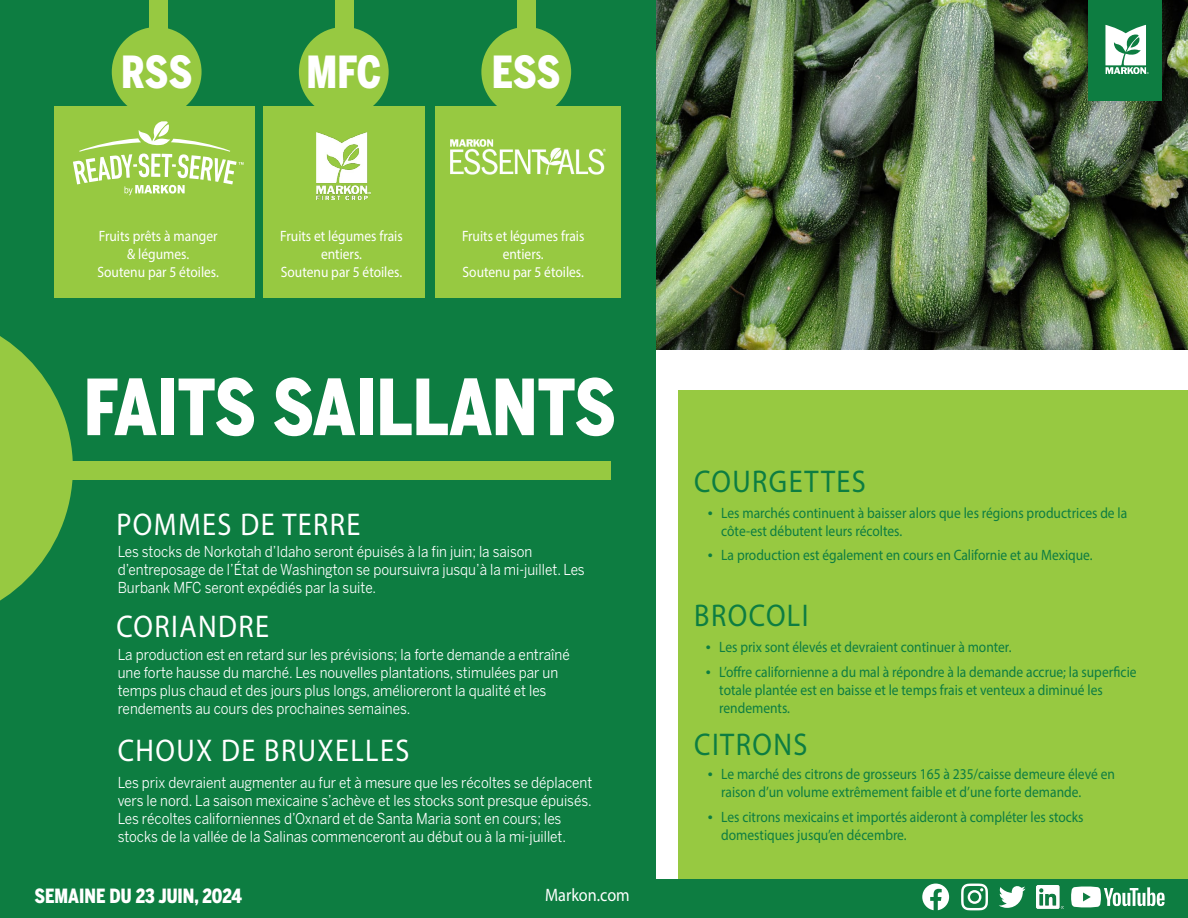
<style>
.page{position:relative;width:1188px;height:918px;background:#fff}
.page>*{position:absolute;margin:0;border:0;box-sizing:border-box;transform-origin:0 0}
.t1{font:900 76.5px "Benton Sans Cond";color:#fff;scale:.9 1}
.t2{font:900 43.95px "Benton Sans Cond";letter-spacing:-.01em;color:#fff;scale:.9 1}
.t3{font:31.5px "Myriad Pro";letter-spacing:.05em;color:#fff;scale:.9 1}
.t4{font:31.5px "Myriad Pro";letter-spacing:.05em;color:#0d7d41;scale:.9 1}
.t5{font:900 19.5px "Benton Sans Cond";color:#fff;scale:.9 1}
.t6{font:18px "Myriad Pro";color:#fff;scale:.9 1}
.t7{font:15px/18px "Benton Sans";color:#fff;scale:.9 1}
.t8{font:15px/18px "Myriad Pro";color:#0d7d41;scale:.9 1}
.t9{font:15px/18px "Myriad Pro";color:#fff;text-align:center;scale:.9 1}
.s1{font-size:18px}
</style>
<div class="page">
<img style="left:655px;top:0;width:533px;height:349px">
<div style="left:0;top:0;width:655px;height:918px;background:#0d7d41"></div>
<div style="left:1089px;top:0;width:73px;height:100px;background:#0d7d41"></div>
<svg style="left:0;top:336px;width:73px;height:265px"></svg>
<div style="left:0;top:461px;width:610px;height:18px;background:#97c941"></div>
<div style="left:678px;top:390px;width:510px;height:528px;background:#97c941"></div>
<div style="left:0;top:879px;width:1188px;height:39px;background:#0d7d41"></div>
<svg style="left:922px;top:884px;width:27px;height:26px"></svg>
<svg style="left:961px;top:884px;width:27px;height:26px"></svg>
<svg style="left:999px;top:886px;width:27px;height:22px"></svg>
<img style="left:1036px;top:886px;width:27px;height:22px">
<svg style="left:1071px;top:887px;width:94px;height:20px"></svg>
<svg style="left:1105px;top:25px;width:44px;height:48px"></svg>
<div style="left:149px;top:0;width:18px;height:39px;background:#97c941"></div>
<div style="left:335px;top:0;width:18px;height:39px;background:#97c941"></div>
<div style="left:517px;top:0;width:18px;height:39px;background:#97c941"></div>
<div style="left:112px;top:27px;width:90px;height:90px;background:#97c941;border-radius:50%"></div>
<div style="left:299px;top:27px;width:90px;height:90px;background:#97c941;border-radius:50%"></div>
<div style="left:481px;top:27px;width:90px;height:90px;background:#97c941;border-radius:50%"></div>
<div style="left:54px;top:106px;width:201px;height:191px;background:#97c941"></div>
<div style="left:263px;top:106px;width:162px;height:191px;background:#97c941"></div>
<div style="left:435px;top:106px;width:186px;height:191px;background:#97c941"></div>
<svg style="left:73px;top:121px;width:171px;height:74px"></svg>
<img style="left:317px;top:132px;width:54px;height:68px">
<img style="left:450px;top:140px;width:155px;height:35px">
<h2 class="t2" style="left:121px;top:46px;width:81px">RSS</h2>
<h2 class="t2" style="left:307px;top:46px;width:84px">MFC</h2>
<h2 class="t2" style="left:492px;top:46px;width:78px">ESS</h2>
<p class="t9" style="left:97px;top:227px;width:136px">Fruits prêts à manger &amp; légumes.<br>Soutenu par 5 étoiles.</p>
<p class="t9" style="left:280px;top:227px;width:138px">Fruits et légumes frais entiers.<br>Soutenu par 5 étoiles.</p>
<p class="t9" style="left:462px;top:227px;width:138px">Fruits et légumes frais entiers.<br>Soutenu par 5 étoiles.</p>
<h1 class="t1" style="left:84px;top:362px;width:593px">FAITS SAILLANTS</h1>
<h3 class="t3" style="left:116px;top:505px;width:273px">POMMES DE TERRE</h3>
<p class="t7" style="left:118px;top:542px;width:521px">Les stocks de Norkotah d’Idaho seront épuisés à la fin juin; la saison d’entreposage de l’État de Washington se poursuivra jusqu’à la mi-juillet. Les<br>Burbank MFC seront expédiés par la suite.</p>
<h3 class="t3" style="left:116px;top:607px;width:171px">CORIANDRE</h3>
<p class="t7" style="left:118px;top:646px;width:504px">La production est en retard sur les prévisions; la forte demande a entraîné une forte hausse du marché. Les nouvelles plantations, stimulées par un temps plus chaud et des jours plus longs, amélioreront la qualité et les rendements au cours des prochaines semaines.</p>
<h3 class="t3" style="left:118px;top:731px;width:326px">CHOUX DE BRUXELLES</h3>
<p class="t7" style="left:118px;top:773px;width:529px">Les prix devraient augmenter au fur et à mesure que les récoltes se déplacent vers le nord. La saison mexicaine s’achève et les stocks sont presque épuisés.<br>Les récoltes californiennes d’Oxnard et de Santa Maria sont en cours; les stocks de la vallée de la Salinas commenceront au début ou à la mi-juillet.</p>
<h3 class="t5" style="left:34px;top:884px;width:232px">SEMAINE DU 23 JUIN, 2024</h3>
<p class="t6" style="left:545px;top:883px;width:96px">Markon.com</p>
<h3 class="t4" style="left:694px;top:462px;width:192px">COURGETTES</h3>
<p class="t8" style="left:721px;top:503px;width:453px;text-indent:-14px"><span class="s1">•</span> Les marchés continuent à baisser alors que les régions productrices de la côte-est débutent leurs récoltes.</p>
<p class="t8" style="left:708px;top:546px;width:429px"><span class="s1">•</span> La production est également en cours en Californie et au Mexique.</p>
<h3 class="t4" style="left:694px;top:596px;width:128px">BROCOLI</h3>
<p class="t8" style="left:706px;top:638px;width:341px"><span class="s1">•</span> Les prix sont élevés et devraient continuer à monter.</p>
<p class="t8" style="left:719px;top:662px;width:465px;text-indent:-14px"><span class="s1">•</span> L’offre californienne a du mal à répondre à la demande accrue; la superficie totale plantée est en baisse et le temps frais et venteux a diminué les rendements.</p>
<h3 class="t4" style="left:694px;top:725px;width:127px">CITRONS</h3>
<p class="t8" style="left:721px;top:765px;width:439px;text-indent:-14px"><span class="s1">•</span> Le marché des citrons de grosseurs 165 à 235/caisse demeure élevé en raison d’un volume extrêmement faible et d’une forte demande.</p>
<p class="t8" style="left:721px;top:808px;width:404px;text-indent:-14px"><span class="s1">•</span> Les citrons mexicains et importés aideront à compléter les stocks domestiques jusqu’en décembre.</p>
</div>
